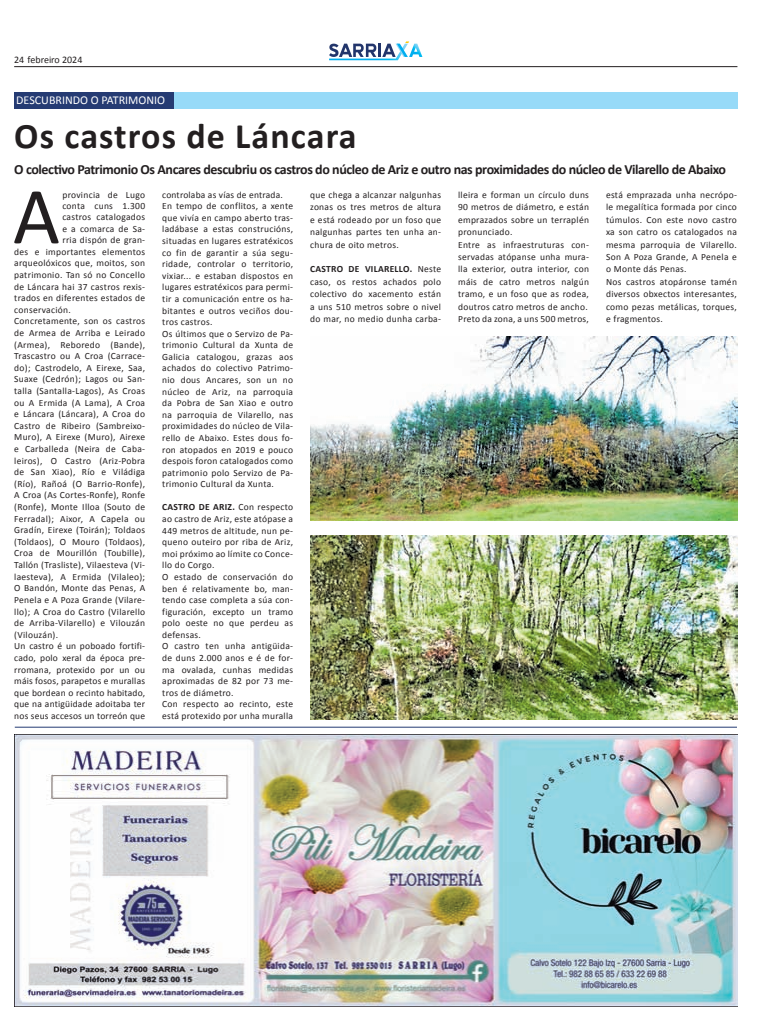
<style>
.page{position:relative;width:780px;height:1035px;background:#fff}
.page>*{position:absolute;margin:0;border:0;box-sizing:border-box;transform-origin:0 0}
.t1{font:81.3px "Calibri";color:#231f20}
.t2{font:700 36px "Calibri";letter-spacing:.03em;color:#231f20}
.t3{font:700 14px "Calibri";letter-spacing:-.03em;color:#231f20}
.t4{font:12px "Calibri";color:#fff}
.t5{font:10px "Calibri";color:#231f20}
.t6{font:9.5px/11.6px "Calibri";letter-spacing:.03em;color:#231f20}
.s1{font-weight:700}
</style>
<div class="page">
<hr style="left:14px;top:66px;width:723px;height:1px;background:#231f20">
<svg style="left:329px;top:41px;width:93px;height:19px"></svg>
<hr style="left:15px;top:726px;width:722px;height:1px;background:#253b73">
<img style="left:310px;top:535px;width:427px;height:184px">
<div style="left:14px;top:92px;width:723px;height:16px;background:#97daf8"></div>
<div style="left:14px;top:92px;width:160px;height:16px;background:#253b73"></div>
<img style="left:310px;top:336px;width:427px;height:185px">
<img style="left:14px;top:734px;width:723px;height:272px">
<p class="t5" style="left:14px;top:54px;width:70px">24 febreiro 2024</p>
<p class="t4" style="left:16px;top:93px;width:150px">DESCUBRINDO O PATRIMONIO</p>
<h2 class="t2" style="left:14px;top:114px;width:344px">Os castros de Láncara</h2>
<h3 class="t3" style="left:14px;top:160px;width:713px">O colectivo Patrimonio Os Ancares descubriu os castros do núcleo de Ariz e outro nas proximidades do núcleo de Vilarello de Abaixo</h3>
<h1 class="t1" style="left:13px;top:166px;width:49px">A</h1>
<p class="t6" style="left:62px;top:188px;width:84px">provincia de Lugo</p>
<p class="t6" style="left:62px;top:200px;width:84px">conta cuns 1.300</p>
<p class="t6" style="left:62px;top:211px;width:84px">castros catalogados</p>
<p class="t6" style="left:62px;top:222px;width:84px">e a comarca de Sa-</p>
<p class="t6" style="left:62px;top:234px;width:84px">rria dispón de gran-</p>
<p class="t6" style="left:14px;top:245px;width:132px">des e importantes elementos</p>
<p class="t6" style="left:14px;top:257px;width:132px">arqueolóxicos que, moitos, son</p>
<p class="t6" style="left:14px;top:269px;width:132px">patrimonio. Tan só no Concello</p>
<p class="t6" style="left:14px;top:280px;width:132px">de Láncara hai 37 castros rexis-</p>
<p class="t6" style="left:14px;top:292px;width:132px">trados en diferentes estados de</p>
<p class="t6" style="left:14px;top:303px;width:58px">conservación.</p>
<p class="t6" style="left:14px;top:315px;width:132px">Concretamente, son os castros</p>
<p class="t6" style="left:14px;top:327px;width:132px">de Armea de Arriba e Leirado</p>
<p class="t6" style="left:14px;top:338px;width:132px">(Armea), Reboredo (Bande),</p>
<p class="t6" style="left:14px;top:350px;width:132px">Trascastro ou A Croa (Carrace-</p>
<p class="t6" style="left:14px;top:361px;width:132px">do); Castrodelo, A Eirexe, Saa,</p>
<p class="t6" style="left:14px;top:373px;width:132px">Suaxe (Cedrón); Lagos ou San-</p>
<p class="t6" style="left:14px;top:385px;width:132px">talla (Santalla-Lagos), As Croas</p>
<p class="t6" style="left:14px;top:396px;width:132px">ou A Ermida (A Lama), A Croa</p>
<p class="t6" style="left:14px;top:408px;width:132px">e Láncara (Láncara), A Croa do</p>
<p class="t6" style="left:14px;top:419px;width:132px">Castro de Ribeiro (Sambreixo-</p>
<p class="t6" style="left:14px;top:431px;width:132px">Muro), A Eirexe (Muro), Airexe</p>
<p class="t6" style="left:14px;top:443px;width:132px">e Carballeda (Neira de Caba-</p>
<p class="t6" style="left:14px;top:454px;width:132px">leiros), O Castro (Ariz-Pobra</p>
<p class="t6" style="left:14px;top:466px;width:132px">de San Xiao), Río e Viládiga</p>
<p class="t6" style="left:14px;top:477px;width:132px">(Río), Rañoá (O Barrio-Ronfe),</p>
<p class="t6" style="left:14px;top:489px;width:132px">A Croa (As Cortes-Ronfe), Ronfe</p>
<p class="t6" style="left:14px;top:501px;width:132px">(Ronfe), Monte Illoa (Souto de</p>
<p class="t6" style="left:14px;top:512px;width:132px">Ferradal); Aixor, A Capela ou</p>
<p class="t6" style="left:14px;top:524px;width:132px">Gradín, Eirexe (Toirán); Toldaos</p>
<p class="t6" style="left:14px;top:535px;width:132px">(Toldaos), O Mouro (Toldaos),</p>
<p class="t6" style="left:14px;top:547px;width:132px">Croa de Mourillón (Toubille),</p>
<p class="t6" style="left:14px;top:559px;width:132px">Tallón (Trasliste), Vilaesteva (Vi-</p>
<p class="t6" style="left:14px;top:570px;width:132px">laesteva), A Ermida (Vilaleo);</p>
<p class="t6" style="left:14px;top:582px;width:132px">O Bandón, Monte das Penas, A</p>
<p class="t6" style="left:14px;top:593px;width:132px">Penela e A Poza Grande (Vilare-</p>
<p class="t6" style="left:14px;top:605px;width:132px">llo); A Croa do Castro (Vilarello</p>
<p class="t6" style="left:14px;top:617px;width:132px">de Arriba-Vilarello) e Vilouzán</p>
<p class="t6" style="left:14px;top:628px;width:45px">(Vilouzán).</p>
<p class="t6" style="left:14px;top:640px;width:132px">Un castro é un poboado fortifi-</p>
<p class="t6" style="left:14px;top:651px;width:132px">cado, polo xeral da época pre-</p>
<p class="t6" style="left:14px;top:663px;width:132px">rromana, protexido por un ou</p>
<p class="t6" style="left:14px;top:675px;width:132px">máis fosos, parapetos e murallas</p>
<p class="t6" style="left:14px;top:686px;width:132px">que bordean o recinto habitado,</p>
<p class="t6" style="left:14px;top:698px;width:132px">que na antigüidade adoitaba ter</p>
<p class="t6" style="left:14px;top:709px;width:132px">nos seus accesos un torreón que</p>
<p class="t6" style="left:162px;top:188px;width:132px">controlaba as vías de entrada.<br>En tempo de conflitos, a xente que vivía en campo aberto tras&shy;ladábase a estas construcións, situadas en lugares estratéxicos co fin de garantir a súa segu&shy;ridade, controlar o territorio, vixiar... e estaban dispostos en lugares estratéxicos para permi&shy;tir a comunicación entre os ha&shy;bitantes e outros veciños dou&shy;tros castros.<br>Os últimos que o Servizo de Pa&shy;trimonio Cultural da Xunta de<br>Galicia catalogou, grazas aos achados do colectivo Patrimo&shy;nio dous Ancares, son un no núcleo de Ariz, na parroquia da Pobra de San Xiao e outro na parroquia de Vilarello, nas proximidades do núcleo de Vila&shy;rello de Abaixo. Estes dous fo&shy;ron atopados en 2019 e pouco despois foron catalogados como patrimonio polo Servizo de Pa&shy;trimonio Cultural da Xunta.</p>
<p class="t6" style="left:162px;top:501px;width:132px"><span class="s1">CASTRO DE ARIZ.</span> Con respecto ao castro de Ariz, este atópase a<br>449 metros de altitude, nun pe&shy;queno outeiro por riba de Ariz, moi próximo ao límite co Conce&shy;llo do Corgo.<br>O estado de conservación do ben é relativamente bo, man&shy;tendo case completa a súa con&shy;figuración, excepto un tramo polo oeste no que perdeu as defensas.<br>O castro ten unha antigüida&shy;de duns 2.000 anos e é de for&shy;ma ovalada, cunhas medidas aproximadas de 82 por 73 me&shy;tros de diámetro.<br>Con respecto ao recinto, este está protexido por unha muralla</p>
<p class="t6" style="left:310px;top:188px;width:132px;line-height:12.4px;text-align:justify">que chega a alcanzar nalgunhas zonas os tres metros de altura e está rodeado por un foso que nalgunhas partes ten unha an&shy;chura de oito metros.</p>
<p class="t6" style="left:310px;top:263px;width:132px;line-height:12.4px;text-align:justify"><span class="s1">CASTRO DE VILARELLO.</span> Neste caso, os restos achados polo colectivo do xacemento están a uns 510 metros sobre o nivel do mar, no medio dunha carba-</p>
<p class="t6" style="left:458px;top:188px;width:132px;line-height:12.4px">lleira e forman un círculo duns<br>90 metros de diámetro, e están emprazados sobre un terraplén pronunciado.<br>Entre as infraestruturas con&shy;servadas atópanse unha mura&shy;lla exterior, outra interior, con máis de catro metros nalgún tramo, e un foso que as rodea, doutros catro metros de ancho.<br>Preto da zona, a uns 500 metros,</p>
<p class="t6" style="left:606px;top:188px;width:132px;line-height:12.4px">está emprazada unha necrópo&shy;le megalítica formada por cinco túmulos. Con este novo castro xa son catro os catalogados na mesma parroquia de Vilarello.<br>Son A Poza Grande, A Penela e o Monte dás Penas.<br>Nos castros atopáronse tamén diversos obxectos interesantes, como pezas metálicas, torques, e fragmentos.</p>
</div>
